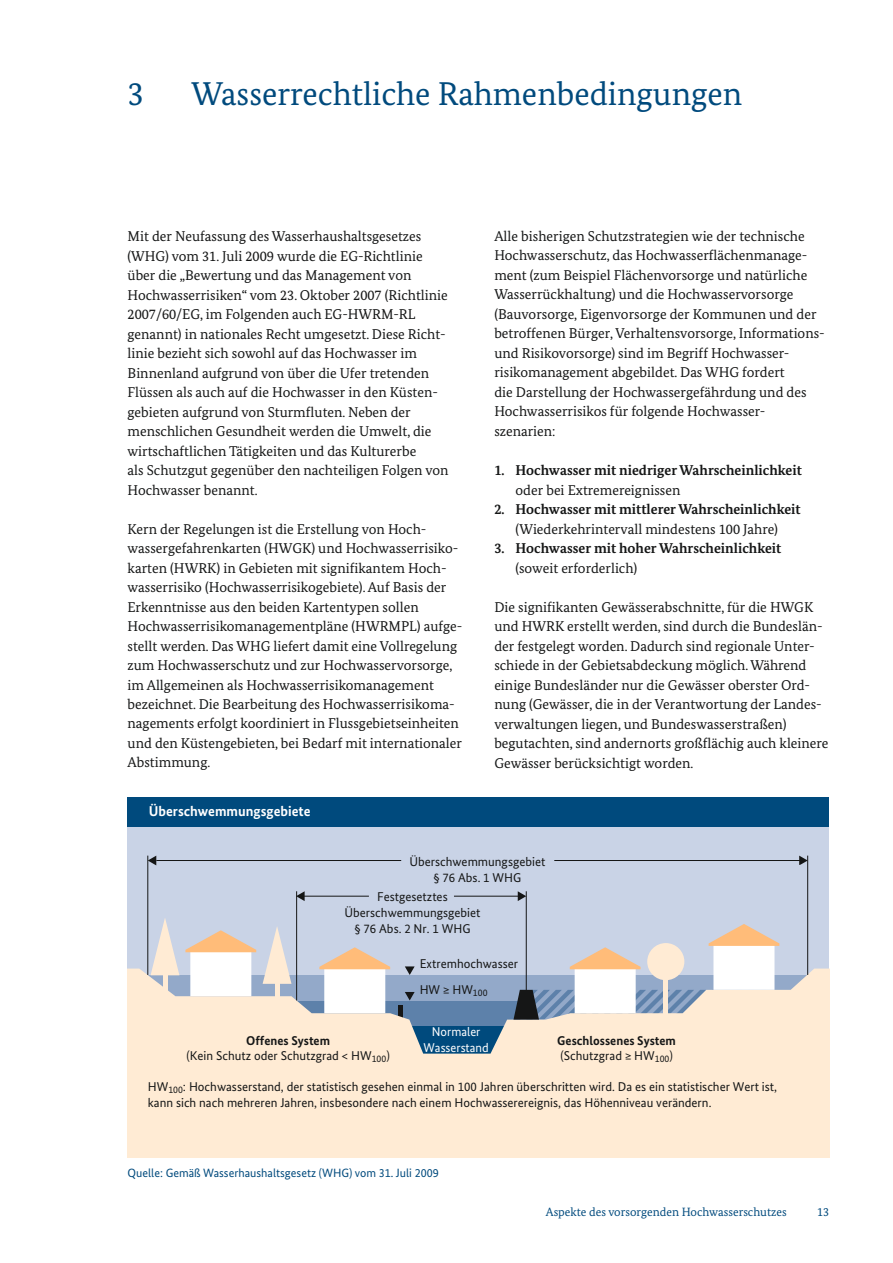
<style>
.page{position:relative;width:893px;height:1263px;background:#fff}
.page>*{position:absolute;margin:0;border:0;box-sizing:border-box;transform-origin:0 0}
.t1{font:33px "Bundes Serif";color:#004a7d}
.t2{font:14.25px/19.5px "Bundes Serif";color:#151616}
.t3{font:700 14.25px/19.5px "Bundes Serif";color:#151616}
.t4{font:700 14.25px "Bundes Sans";color:#fff}
.t5{font:12.75px/15.8px "Bundes Sans";color:#151616;text-align:center}
.t6{font:700 12.75px/15.8px "Bundes Sans";color:#151616}
.t7{font:12.75px/15.8px "Bundes Sans";color:#fff;text-align:center}
.t8{font:12px "Bundes Sans";color:#004a7d}
.t9{font:12px "Bundes Serif";color:#004a7d}
.s1{font-weight:400}
.s2{font-weight:700}
</style>
<div class="page">
<div style="left:128px;top:816px;width:701px;height:278px;background:#c9d3e6"></div>
<svg style="left:152px;top:918px;width:26px;height:50px"></svg>
<hr style="left:163px;top:954px;width:4px;height:40px;background:#ffebd4">
<svg style="left:128px;top:968px;width:701px;height:190px;fill:#ffebd4"></svg>
<svg style="left:263px;top:927px;width:28px;height:57px"></svg>
<hr style="left:275px;top:957px;width:4px;height:39px;background:#ffebd4">
<svg style="left:405px;top:992px;width:10px;height:8px"></svg>
<svg style="left:405px;top:966px;width:10px;height:9px"></svg>
<hr style="left:296px;top:891px;width:1px;height:109px;background:#151616">
<hr style="left:147px;top:856px;width:1px;height:119px;background:#151616">
<hr style="left:526px;top:891px;width:1px;height:123px;background:#151616">
<hr style="left:807px;top:856px;width:1px;height:119px;background:#151616">
<svg style="left:148px;top:856px;width:8px;height:9px"></svg>
<svg style="left:518px;top:891px;width:8px;height:10px"></svg>
<svg style="left:296px;top:891px;width:9px;height:10px"></svg>
<svg style="left:799px;top:856px;width:9px;height:9px"></svg>
<hr style="left:302px;top:896px;width:218px;height:1px;background:#151616">
<hr style="left:156px;top:860px;width:644px;height:1px;background:#151616">
<div style="left:369px;top:893px;width:85px;height:5px;background:#c9d3e6"></div>
<hr style="left:401px;top:859px;width:153px;height:4px;background:#c9d3e6">
<svg style="left:319px;top:947px;width:71px;height:66px"></svg>
<svg style="left:185px;top:930px;width:71px;height:66px"></svg>
<svg style="left:513px;top:924px;width:266px;height:95px"></svg>
<div style="left:128px;top:797px;width:701px;height:29px;background:#004a7d"></div>
<svg style="left:444px;top:987px;width:5px;height:6px"></svg>
<svg style="left:626px;top:1054px;width:5px;height:6px"></svg>
<h1 class="t1" style="left:128px;top:73px;width:18px">3</h1>
<h1 class="t1" style="left:191px;top:73px;width:552px">Wasserrechtliche Rahmenbedingungen</h1>
<p class="t2" style="left:128px;top:226px;width:322px">Mit der Neufassung des Wasserhaushaltsgesetzes (WHG) vom 31. Juli 2009 wurde die EG-Richtlinie über die „Bewertung und das Management von Hochwasserrisiken“ vom 23. Oktober 2007 (Richtlinie 2007/60/EG, im Folgenden auch EG-HWRM-RL genannt) in nationales Recht umgesetzt. Diese Richt&shy;linie bezieht sich sowohl auf das Hochwasser im Binnenland aufgrund von über die Ufer tretenden Flüssen als auch auf die Hochwasser in den Küsten&shy;gebieten aufgrund von Sturmfluten. Neben der menschlichen Gesundheit werden die Umwelt, die wirtschaftlichen Tätigkeiten und das Kulturerbe<br>als Schutzgut gegenüber den nachteiligen Folgen von Hochwasser benannt.</p>
<p class="t2" style="left:128px;top:519px;width:336px">Kern der Regelungen ist die Erstellung von Hoch&shy;wassergefahrenkarten (HWGK) und Hochwasserrisiko&shy;karten (HWRK) in Gebieten mit signifikantem Hoch&shy;wasserrisiko (Hochwasserrisikogebiete). Auf Basis der Erkenntnisse aus den beiden Kartentypen sollen Hochwasserrisikomanagementpläne (HWRMPL) aufge&shy;stellt werden. Das WHG liefert damit eine Vollregelung zum Hochwasserschutz und zur Hochwasservorsorge, im Allgemeinen als Hochwasserrisikomanagement bezeichnet. Die Bearbeitung des Hochwasserrisikoma&shy;nagements erfolgt koordiniert in Flussgebietseinheiten und den Küstengebieten, bei Bedarf mit internationaler Abstimmung.</p>
<p class="t4" style="left:149px;top:802px;width:163px">Überschwemmungsgebiete</p>
<p class="t2" style="left:494px;top:226px;width:332px">Alle bisherigen Schutzstrategien wie der technische Hochwasserschutz, das Hochwasserflächenmanage&shy;ment (zum Beispiel Flächenvorsorge und natürliche Wasserrückhaltung) und die Hochwasservorsorge (Bauvorsorge, Eigenvorsorge der Kommunen und der betroffenen Bürger, Verhaltensvorsorge, Informations&shy;und Risikovorsorge) sind im Begriff Hochwasser&shy;risikomanagement abgebildet. Das WHG fordert<br>die Darstellung der Hochwassergefährdung und des Hochwasserrisikos für folgende Hochwasser&shy;szenarien:</p>
<p class="t3" style="left:516px;top:460px;width:288px;text-indent:-21px">1. Hochwasser mit niedriger Wahrscheinlichkeit <span class="s1">oder bei Extremereignissen</span></p>
<p class="t3" style="left:494px;top:499px;width:308px;text-align:center">2. Hochwasser mit mittlerer Wahrscheinlichkeit <span class="s1">(Wiederkehrintervall mindestens 100 Jahre)</span></p>
<p class="t3" style="left:516px;top:538px;width:267px;text-indent:-21px">3. Hochwasser mit hoher Wahrscheinlichkeit <span class="s1">(soweit erforderlich)</span></p>
<p class="t2" style="left:494px;top:597px;width:336px">Die signifikanten Gewässerabschnitte, für die HWGK und HWRK erstellt werden, sind durch die Bundeslän&shy;der festgelegt worden. Dadurch sind regionale Unter&shy;schiede in der Gebietsabdeckung möglich. Während einige Bundesländer nur die Gewässer oberster Ord&shy;nung (Gewässer, die in der Verantwortung der Landes&shy;verwaltungen liegen, und Bundeswasserstraßen) begutachten, sind andernorts großflächig auch kleinere Gewässer berücksichtigt worden.</p>
<p class="t5" style="left:409px;top:853px;width:138px">Überschwemmungsgebiet § 76 Abs. 1 WHG</p>
<p class="t5" style="left:344px;top:888px;width:138px">Festgesetztes<br>Überschwemmungsgebiet § 76 Abs. 2 Nr. 1 WHG</p>
<p class="t5" style="left:420px;top:955px;width:100px">Extremhochwasser</p>
<p class="t5" style="left:420px;top:981px;width:69px">HW HW<sub>100</sub></p>
<p class="t7" style="left:424px;top:1023px;width:67px">Normaler<br>Wasserstand</p>
<p class="t5" style="left:148px;top:1078px;width:631px;text-align:left">HW<sub>100</sub>: Hochwasserstand, der statistisch gesehen einmal in 100 Jahren überschritten wird. Da es ein statistischer Wert ist, kann sich nach mehreren Jahren, insbesondere nach einem Hochwasserereignis, das Höhenniveau verändern.</p>
<p class="t5" style="left:186px;top:1032px;width:205px"><span class="s2">Offenes System<br></span>(Kein Schutz oder Schutzgrad &lt; HW<sub>100</sub>)</p>
<p class="t6" style="left:557px;top:1032px;width:120px">Geschlossenes System <span class="s1">(Schutzgrad HW</span><sub>100</sub><span class="s1">)</span></p>
<p class="t8" style="left:128px;top:1166px;width:313px">Quelle: Gemäß Wasserhaushaltsgesetz (WHG) vom 31. Juli 2009</p>
<p class="t9" style="left:546px;top:1205px;width:242px">Aspekte des vorsorgenden Hochwasserschutzes</p>
<p class="t9" style="left:817px;top:1205px;width:13px">13</p>
</div>
